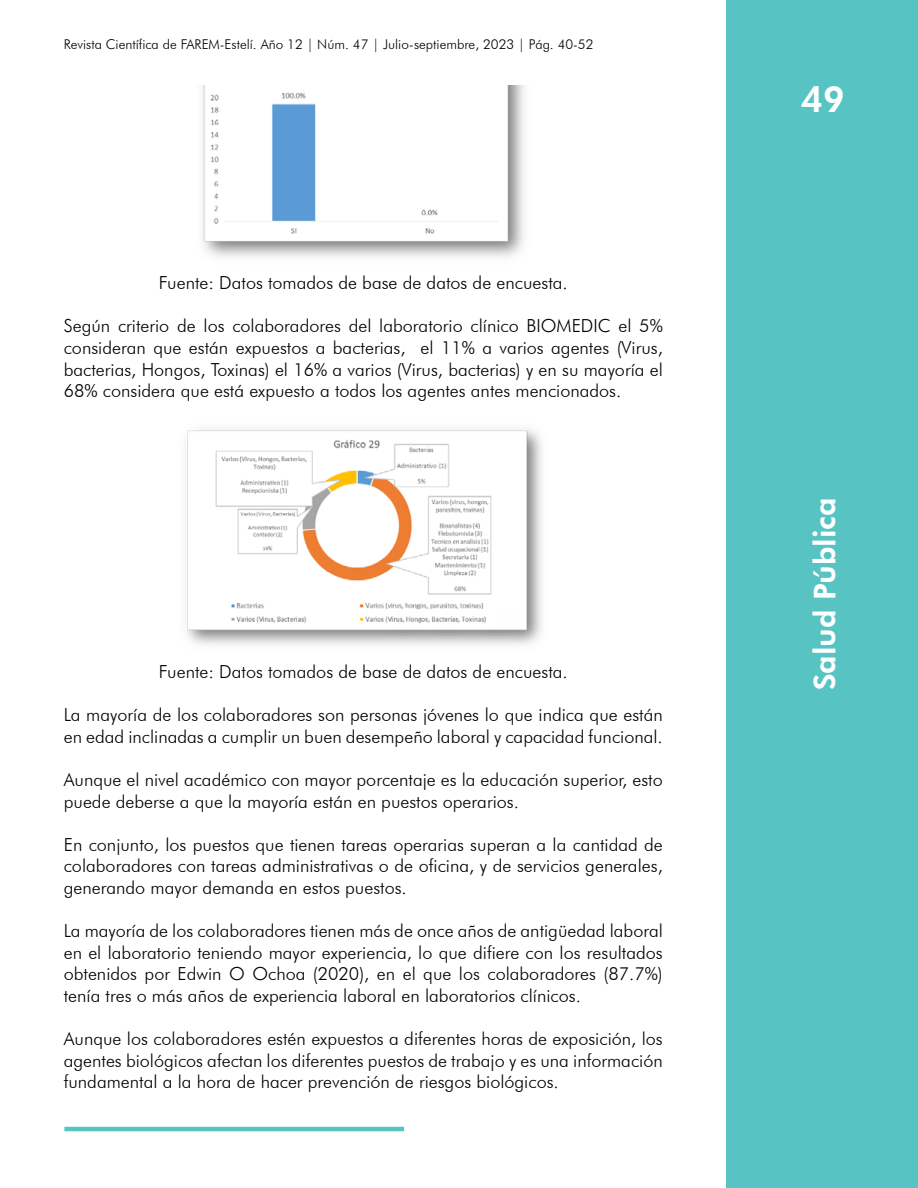
<style>
.page{position:relative;width:918px;height:1188px;background:#fff}
.page>*{position:absolute;margin:0;border:0;box-sizing:border-box;transform-origin:0 0}
.t1{font:800 36px "Futura BT";color:#fff}
.t2{font:800 30px "Futura BT";color:#fff}
.t3{font:300 18px/21.6px "Futura BT";color:#000;text-align:justify}
.t4{font:300 13.5px "Futura BT";color:#000}
</style>
<div class="page">
<div style="left:727px;top:0;width:191px;height:1188px;background:#57c3c3"></div>
<hr style="left:64px;top:1127px;width:340px;height:4px;background:#57c3c3">
<img style="left:202px;top:85px;width:322px;height:173px">
<img style="left:186px;top:428px;width:356px;height:217px">
<p class="t4" style="left:64px;top:36px;width:531px">Revista Científica de FAREM-Estelí. Año 12 | Núm. 47 | Julio-septiembre, 2023 | Pág. 40-52</p>
<p class="t3" style="left:159px;top:272px;width:410px">Fuente: Datos tomados de base de datos de encuesta.</p>
<p class="t3" style="left:64px;top:315px;width:601px">Según criterio de los colaboradores del laboratorio clínico BIOMEDIC el 5% consideran que están expuestos a bacterias, el 11% a varios agentes (Virus, bacterias, Hongos, Toxinas) el 16% a varios (Virus, bacterias) y en su mayoría el 68% considera que está expuesto a todos los agentes antes mencionados.</p>
<p class="t3" style="left:159px;top:661px;width:410px">Fuente: Datos tomados de base de datos de encuesta.</p>
<p class="t3" style="left:64px;top:704px;width:601px">La mayoría de los colaboradores son personas jóvenes lo que indica que están en edad inclinadas a cumplir un buen desempeño laboral y capacidad funcional.</p>
<p class="t3" style="left:64px;top:769px;width:601px">Aunque el nivel académico con mayor porcentaje es la educación superior, esto puede deberse a que la mayoría están en puestos operarios.</p>
<p class="t3" style="left:64px;top:834px;width:601px">En conjunto, los puestos que tienen tareas operarias superan a la cantidad de colaboradores con tareas administrativas o de oficina, y de servicios generales, generando mayor demanda en estos puestos.</p>
<p class="t3" style="left:64px;top:920px;width:601px">La mayoría de los colaboradores tienen más de once años de antigüedad laboral en el laboratorio teniendo mayor experiencia, lo que difiere con los resultados obtenidos por Edwin O Ochoa (2020), en el que los colaboradores (87.7%) tenía tres o más años de experiencia laboral en laboratorios clínicos.</p>
<p class="t3" style="left:64px;top:1028px;width:601px">Aunque los colaboradores estén expuestos a diferentes horas de exposición, los agentes biológicos afectan los diferentes puestos de trabajo y es una información fundamental a la hora de hacer prevención de riesgos biológicos.</p>
<h1 class="t1" style="left:801px;top:78px;width:46px">49</h1>
<h2 class="t2" style="left:807px;top:690px;width:194px;rotate:-90deg">Salud Pública</h2>
</div>
